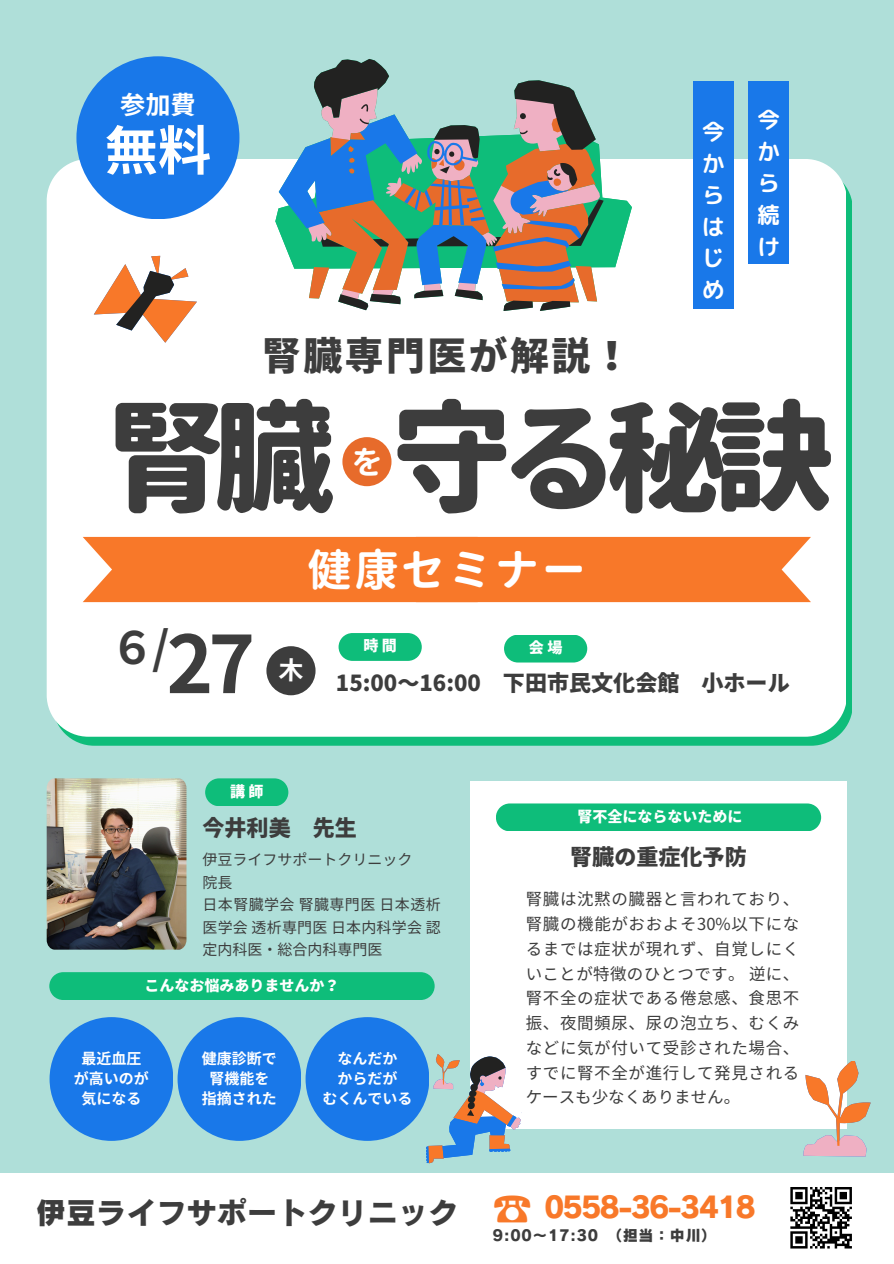
<style>
.page{position:relative;width:894px;height:1264px;background:#fff}
.page>*{position:absolute;margin:0;border:0;box-sizing:border-box;transform-origin:0 0}
.t1{font:800 120.45px "Gen Jyuu Gothic";letter-spacing:-.11em;color:#3d3d3d}
.t2{font:700 79.2px "Noto Sans JP";color:#3d3d3d}
.t3{font:700 53.25px "Noto Sans JP";color:#fff}
.t4{font:700 44.55px "Noto Sans JP";color:#3d3d3d}
.t5{font:700 44.25px "Gen Jyuu Gothic";letter-spacing:.055em;color:#fff}
.t6{font:39px "Noto Sans CJ Ksc";color:#f87829}
.t7{font:900 38.7px "Noto Sans JP";letter-spacing:.065em;color:#3d3d3d}
.t8{font:700 32.55px "Gen Jyuu Gothic";color:#fff}
.t9{font:30px "Canva Rodin Pro N EB";letter-spacing:.005em;color:#3d3d3d}
.t10{font:28.8px "Canva Rodin Pro N EB";letter-spacing:-.05em;color:#f87829}
.t11{font:700 25.2px "Noto Sans JP";color:#fff}
.t12{font:22.5px/31.5px "rounded mplus 1 p bold";color:#fff;text-align:justify}
.t13{font:900 22.05px "Noto Sans JP";color:#3d3d3d}
.t14{font:16.5px/24.8px "Noto Sans JP";letter-spacing:.04em;color:#3d3d3d;text-align:justify}
.t15{font:15px/22.5px "Noto Sans JP";letter-spacing:.01em;color:#3d3d3d;text-align:justify}
.t16{font:700 15px "Noto Sans JP";color:#fff}
.t17{font:900 15px "Noto Sans JP";color:#fff}
.t18{font:15px "Canva Rodin Pro N EB";letter-spacing:.045em;color:#3d3d3d}
</style>
<div class="page">
<div style="left:0;top:0;width:893px;height:1172px;background:#afdfd9"></div>
<svg style="left:67px;top:185px;width:784px;height:560px;fill:#0ebd7a"></svg>
<div style="left:47px;top:159px;width:798px;height:577px;background:#fff"></div>
<div style="left:470px;top:780px;width:376px;height:348px;background:#fff"></div>
<div style="left:266px;top:646px;width:49px;height:49px;background:#3d3d3d;border-radius:50%"></div>
<div style="left:83px;top:537px;width:727px;height:65px;background:#f87829"></div>
<img style="left:47px;top:778px;width:139px;height:171px">
<div style="left:275px;top:269px;width:356px;height:42px;background:#fff"></div>
<svg style="left:275px;top:159px;width:356px;height:110px;fill:#fff"></svg>
<svg style="left:279px;top:144px;width:35px;height:146px"></svg>
<svg style="left:314px;top:59px;width:289px;height:252px"></svg>
<svg style="left:338px;top:633px;width:83px;height:28px"></svg>
<svg style="left:504px;top:634px;width:83px;height:28px"></svg>
<svg style="left:205px;top:778px;width:83px;height:28px"></svg>
<svg style="left:424px;top:1054px;width:97px;height:110px"></svg>
<div style="left:693px;top:81px;width:40px;height:228px;background:#1978e9"></div>
<svg style="left:772px;top:1061px;width:99px;height:96px"></svg>
<div style="left:49px;top:972px;width:385px;height:28px;background:#0ebd7a"></div>
<svg style="left:75px;top:228px;width:183px;height:136px"></svg>
<div style="left:76px;top:56px;width:163px;height:163px;background:#1978e9;border-radius:50%"></div>
<div style="left:50px;top:1017px;width:123px;height:123px;background:#1978e9;border-radius:50%"></div>
<div style="left:177px;top:1017px;width:124px;height:123px;background:#1978e9;border-radius:50%"></div>
<div style="left:305px;top:1017px;width:124px;height:123px;background:#1978e9;border-radius:50%"></div>
<div style="left:496px;top:803px;width:324px;height:28px;background:#0ebd7a"></div>
<div style="left:342px;top:437px;width:49px;height:49px;background:#e76b2b;border-radius:50%"></div>
<svg style="left:790px;top:1187px;width:62px;height:61px"></svg>
<div style="left:748px;top:81px;width:40px;height:182px;background:#1978e9"></div>
<p class="t11" style="left:120px;top:84px;width:77px">参加費</p>
<p class="t3" style="left:105px;top:108px;width:108px">無料</p>
<p class="t7" style="left:262px;top:324px;width:370px">腎臓専門医が解説！</p>
<p class="t12" style="left:702px;top:116px;width:24px">今からはじめ</p>
<p class="t12" style="left:757px;top:104px;width:24px">今から続け</p>
<p class="t1" style="left:106px;top:372px;width:728px">腎臓守る秘訣</p>
<p class="t8" style="left:351px;top:438px;width:34px">を</p>
<h5 class="t4" style="left:110px;top:612px;width:61px">６/</h5>
<h2 class="t2" style="left:166px;top:601px;width:90px">27</h2>
<p class="t17" style="left:230px;top:779px;width:35px">講師</p>
<h4 class="t5" style="left:307px;top:538px;width:280px">健康セミナー</h4>
<p class="t17" style="left:363px;top:634px;width:35px">時間</p>
<h3 class="t17" style="left:528px;top:635px;width:35px">会場</h3>
<p class="t13" style="left:336px;top:665px;width:146px">15:00〜16:00</p>
<p class="t13" style="left:503px;top:665px;width:288px">下田市民文化会館 小ホール</p>
<p class="t13" style="left:202px;top:810px;width:155px">今井利美 先生</p>
<p class="t15" style="left:202px;top:847px;width:211px">伊豆ライフサポートクリニック</p>
<p class="t15" style="left:202px;top:870px;width:30px">院長</p>
<h1 class="t15" style="left:202px;top:892px;width:240px">日本腎臓学会腎臓専門医日本透析医学会透析専門医日本内科学会認定内科医・総合内科専門医</h1>
<p class="t17" style="left:144px;top:973px;width:196px">こんなお悩みありませんか？</p>
<p class="t16" style="left:81px;top:1046px;width:61px">最近血圧</p>
<p class="t16" style="left:74px;top:1066px;width:76px">が高いのが</p>
<p class="t16" style="left:81px;top:1086px;width:61px">気になる</p>
<p class="t16" style="left:202px;top:1046px;width:76px">健康診断で</p>
<p class="t16" style="left:209px;top:1066px;width:61px">腎機能を</p>
<p class="t16" style="left:202px;top:1086px;width:76px">指摘された</p>
<p class="t16" style="left:337px;top:1046px;width:61px">なんだか</p>
<p class="t16" style="left:337px;top:1066px;width:61px">からだが</p>
<p class="t16" style="left:322px;top:1086px;width:91px">むくんでいる</p>
<p class="t17" style="left:577px;top:804px;width:166px">腎不全にならないために</p>
<p class="t13" style="left:570px;top:839px;width:178px">腎臓の重症化予防</p>
<p class="t14" style="left:525px;top:886px;width:275px">腎臓は沈黙の臓器と言われており、腎臓の機能がおおよそ30%以下になるまでは症状が現れず、自覚しにくいことが特徴のひとつです。逆に、腎不全の症状である倦怠感、食思不振、夜間頻尿、尿の泡立ち、むくみなどに気が付いて受診された場合、すでに腎不全が進行して発見されるケースも少なくありません。</p>
<p class="t9" style="left:36px;top:1197px;width:423px">伊豆ライフサポートクリニック</p>
<p class="t6" style="left:492px;top:1177px;width:41px">☎</p>
<p class="t10" style="left:544px;top:1192px;width:213px">0558-36-3418</p>
<p class="t18" style="left:492px;top:1227px;width:225px">9:00〜17:30 （担当：中川）</p>
</div>
